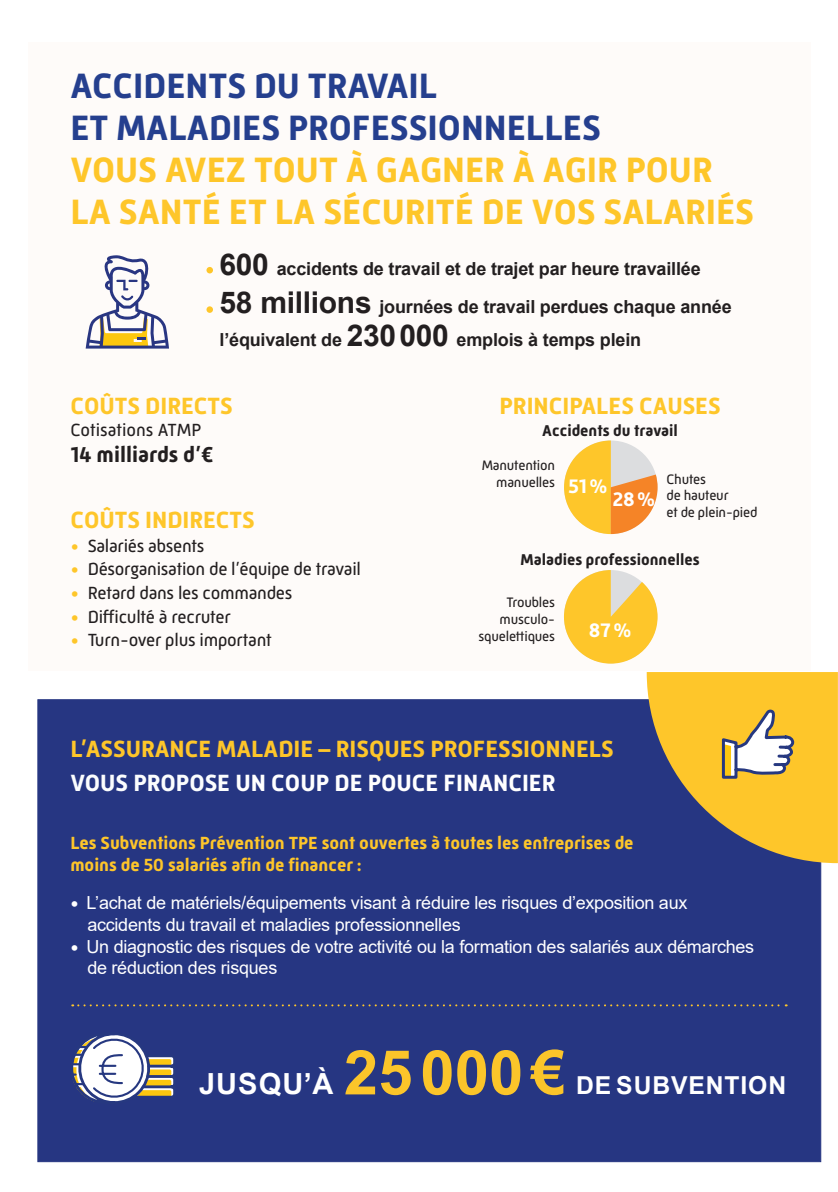
<style>
.page{position:relative;width:838px;height:1192px;background:#fff}
.page>*{position:absolute;margin:0;border:0;box-sizing:border-box;transform-origin:0 0}
.t1{font:700 36px "Mic 32 New";color:#fec62a}
.t2{font:700 36px "Mic 32 New";color:#253f8e}
.t3{font:700 29px "Arial";letter-spacing:.035em;color:#fff}
.t4{font:700 24.8px "Arial";letter-spacing:.035em;color:#fff}
.t5{font:700 24px/33.6px "Mic 32 New";color:#fec62a}
.t6{font:700 22px "Mic 32 New";color:#231f20}
.t7{font:700 20px "Mic 32 New";color:#fff}
.t8{font:18px/21.6px "Arial";letter-spacing:-.015em;color:#fff}
.t9{font:700 18px "Arial";letter-spacing:-.01em;color:#231f20}
.t10{font:18px "Mic 32 New";letter-spacing:-.015em;color:#231f20}
.t11{font:700 18px/21.6px "Mic 32 New";color:#fec62a}
.t12{font:700 16px "Mic 32 New";color:#231f20}
.t13{font:14px/16.8px "Mic 32 New";letter-spacing:-.015em;color:#231f20;text-align:right}
.s1{font-size:30px}
.s2{color:#fec62a}
.s3{color:#fbfdfe}
.s4{color:#fff}
.s5{font-family:"Mic 32 New";font-weight:700}
.s6{font-size:61.8px;color:#fbc52a}
</style>
<div class="page">
<div style="left:37px;top:699px;width:784px;height:463px;background:#263682"></div>
<div style="left:28px;top:43px;width:782px;height:628px;background:#fefbf9"></div>
<svg style="left:86px;top:255px;width:83px;height:94px"></svg>
<div style="left:206px;top:267px;width:7px;height:6px;background:#fec62a;border-radius:50%"></div>
<div style="left:206px;top:306px;width:7px;height:7px;background:#fec62a;border-radius:50%"></div>
<svg style="left:69px;top:1026px;width:108px;height:84px"></svg>
<svg style="left:646px;top:672px;width:191px;height:191px;background:#c9a549"></svg>
<svg style="left:72px;top:1004px;width:714px;height:2px"></svg>
<svg style="left:564px;top:440px;width:93px;height:94px"></svg>
<svg style="left:564px;top:570px;width:93px;height:93px"></svg>
<p class="t2" style="left:70px;top:65px;width:368px">ACCIDENTS DU TRAVAIL</p>
<p class="t2" style="left:70px;top:107px;width:532px">ET MALADIES PROFESSIONNELLES</p>
<p class="t1" style="left:70px;top:149px;width:643px">VOUS AVEZ TOUT À GAGNER À AGIR POUR</p>
<p class="t1" style="left:70px;top:191px;width:685px">LA SANTÉ ET LA SÉCURITÉ DE VOS SALARIÉS</p>
<p class="t9" style="left:219px;top:256px;width:482px"><span class="s1">600</span> accidents de travail et de trajet par heure travaillée</p>
<p class="t9" style="left:219px;top:294px;width:513px"><span class="s1">58 millions</span> journées de travail perdues chaque année</p>
<p class="t9" style="left:219px;top:327px;width:423px">l’équivalent de <span class="s1">230000</span> emplois à temps plein</p>
<p class="t5" style="left:70px;top:389px;width:164px">COÛTS DIRECTS</p>
<p class="t10" style="left:70px;top:419px;width:132px">Cotisations ATMP</p>
<p class="t6" style="left:70px;top:442px;width:144px">14 milliards d’€</p>
<p class="t5" style="left:70px;top:503px;width:186px">COÛTS INDIRECTS</p>
<p class="t10" style="left:70px;top:535px;width:136px"><span class="s2">•</span> Salariés absents</p>
<p class="t10" style="left:70px;top:559px;width:292px"><span class="s2">•</span> Désorganisation de l’équipe de travail</p>
<p class="t10" style="left:70px;top:583px;width:223px"><span class="s2">•</span> Retard dans les commandes</p>
<p class="t10" style="left:70px;top:606px;width:162px"><span class="s2">•</span> Difficulté à recruter</p>
<p class="t10" style="left:70px;top:630px;width:203px"><span class="s2">•</span> Turn-over plus important</p>
<p class="t5" style="left:499px;top:389px;width:222px">PRINCIPALES CAUSES</p>
<p class="t12" style="left:542px;top:421px;width:137px">Accidents du travail</p>
<p class="t13" style="left:481px;top:457px;width:75px">Manutention</p>
<p class="t13" style="left:496px;top:474px;width:60px">manuelles</p>
<p class="t7" style="left:568px;top:474px;width:41px">51%</p>
<p class="t7" style="left:612px;top:487px;width:44px">28%</p>
<p class="t13" style="left:666px;top:470px;width:41px">Chutes</p>
<p class="t13" style="left:666px;top:487px;width:64px">de hauteur</p>
<p class="t13" style="left:666px;top:504px;width:92px">et de plein-pied</p>
<p class="t12" style="left:520px;top:550px;width:180px">Maladies professionnelles</p>
<p class="t13" style="left:478px;top:594px;width:78px">Troubles musculo&shy;squelettiques</p>
<p class="t7" style="left:588px;top:618px;width:44px">87%</p>
<p class="t5" style="left:70px;top:732px;width:545px">L’ASSURANCE MALADIE – RISQUES PROFESSIONNELS<br><span class="s3">VOUS PROPOSE</span> <span class="s4">UN COUP DE POUCE FINANCIER</span></p>
<p class="t11" style="left:70px;top:832px;width:564px">Les Subventions Prévention TPE sont ouvertes à toutes les entreprises de moins de 50 salariés afin de financer :</p>
<p class="t8" style="left:87px;top:892px;width:601px;text-indent:-17px"><span class="s5">•</span> L’achat de matériels/équipements visant à réduire les risques d’exposition aux accidents du travail et maladies professionnelles</p>
<p class="t8" style="left:87px;top:935px;width:668px;text-indent:-17px"><span class="s5">•</span> Un diagnostic des risques de votre activité ou la formation des salariés aux démarches de réduction des risques</p>
<p class="t3" style="left:199px;top:1064px;width:368px">JUSQU’À <span class="s6">25000€</span></p>
<p class="t4" style="left:576px;top:1068px;width:211px">DE SUBVENTION</p>
</div>
